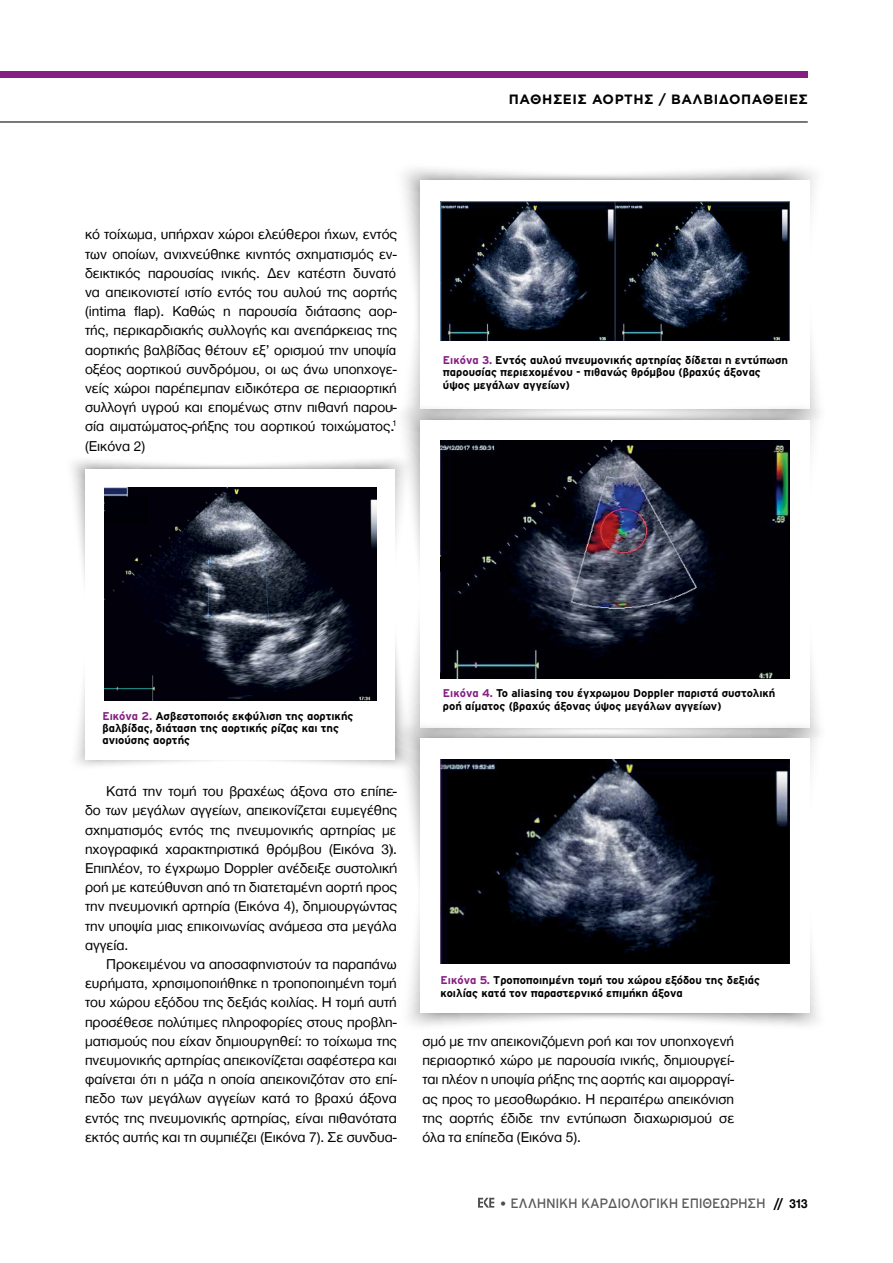
<style>
.page{position:relative;width:893px;height:1263px;background:#fff}
.page>*{position:absolute;margin:0;border:0;box-sizing:border-box;transform-origin:0 0}
.t1{font:14.7px/19.2px "Helvetica Neue Greek";color:#000;text-align:justify}
.t2{font:13.5px "Interstate GR";letter-spacing:-.02em;color:#58595b}
.t3{font:700 13.5px "Gotham Greek";letter-spacing:.04em;color:#000}
.t4{font:700 11.25px/12.3px "Interstate GR";color:#000}
.s1{color:#851f83}
.s2{font-family:"Helvetica Neue Greek";color:#4d4d4f}
.s3{font-family:"Futura TGR";font-weight:700;color:#000}
.s4{font-family:"Helvetica Neue Greek";font-weight:700;color:#000}
</style>
<div class="page">
<svg style="left:478px;top:1198px;width:16px;height:9px"></svg>
<div style="left:0;top:72px;width:808px;height:6px;background:#851f83"></div>
<hr style="left:0;top:121px;width:808px;height:1px;background:#000">
<img style="left:406px;top:204px;width:14px;height:197px">
<div style="left:420px;top:180px;width:390px;height:229px;background:#fff"></div>
<img style="left:441px;top:201px;width:349px;height:139px">
<div style="left:420px;top:420px;width:390px;height:308px;background:#fff"></div>
<img style="left:441px;top:441px;width:349px;height:237px">
<div style="left:420px;top:738px;width:390px;height:275px;background:#fff"></div>
<img style="left:441px;top:759px;width:349px;height:204px">
<img style="left:331px;top:455px;width:85px;height:88px">
<img style="left:72px;top:460px;width:259px;height:122px">
<img style="left:161px;top:642px;width:255px;height:130px">
<div style="left:86px;top:470px;width:309px;height:290px;background:#fff"></div>
<img style="left:105px;top:488px;width:271px;height:213px">
<div style="left:105px;top:496px;width:42px;height:27px;background:#000008"></div>
<p class="t3" style="left:509px;top:92px;width:300px">ΠΑΘΉΣΕΙΣ ΑΟΡΤΉΣ / ΒΑΛΒΙΔΟΠΆΘΕΙΕΣ</p>
<p class="t1" style="left:85px;top:225px;width:313px">κό τοίχωμα, υπήρχαν χώροι ελεύθεροι ήχων, εντός των οποίων, ανιχνεύθηκε κινητός σχηματισμός εν&shy;δεικτικός παρουσίας ινικής. Δεν κατέστη δυνατό να απεικονιστεί ιστίο εντός του αυλού της αορτής (intima flap). Καθώς η παρουσία διάτασης αορ&shy;τής, περικαρδιακής συλλογής και ανεπάρκειας της αορτικής βαλβίδας θέτουν εξ’ ορισμού την υποψία οξέος αορτικού συνδρόμου, οι ως άνω υποηχογε&shy;νείς χώροι παρέπεμπαν ειδικότερα σε περιαορτική συλλογή υγρού και επομένως στην πιθανή παρου&shy;σία αιματώματος-ρήξης του αορτικού τοιχώματος.<sup>1 </sup>(Εικόνα 2)</p>
<p class="t4" style="left:443px;top:354px;width:347px"><span class="s1">Εικόνα 3.</span> Εντός αυλού πνευμονικής αρτηρίας δίδεται η εντύπωση παρουσίας περιεχομένου - πιθανώς θρόμβου (βραχύς άξονας ύψος μεγάλων αγγείων)</p>
<p class="t4" style="left:102px;top:709px;width:253px"><span class="s1">Εικόνα 2.</span> Ασβεστοποιός εκφύλιση της αορτικής βαλβίδας, διάταση της αορτικής ρίζας και της ανιούσης αορτής</p>
<p class="t1" style="left:85px;top:782px;width:313px;text-indent:21px">Κατά την τομή του βραχέως άξονα στο επίπε&shy;δο των μεγάλων αγγείων, απεικονίζεται ευμεγέθης σχηματισμός εντός της πνευμονικής αρτηρίας με ηχογραφικά χαρακτηριστικά θρόμβου (Eικόνα 3).<br>Επιπλέον, το έγχρωμο Doppler ανέδειξε συστολική ροή με κατεύθυνση από τη διατεταμένη αορτή προς την πνευμονική αρτηρία (Εικόνα 4), δημιουργώντας την υποψία μιας επικοινωνίας ανάμεσα στα μεγάλα αγγεία.</p>
<p class="t1" style="left:85px;top:954px;width:313px;text-indent:21px">Προκειμένου να αποσαφηνιστούν τα παραπάνω ευρήματα, χρησιμοποιήθηκε η τροποποιημένη τομή του χώρου εξόδου της δεξιάς κοιλίας. Η τομή αυτή προσέθεσε πολύτιμες πληροφορίες στους προβλη&shy;ματισμούς που είχαν δημιουργηθεί: το τοίχωμα της πνευμονικής αρτηρίας απεικονίζεται σαφέστερα και φαίνεται ότι η μάζα η οποία απεικονιζόταν στο επί&shy;πεδο των μεγάλων αγγείων κατά το βραχύ άξονα εντός της πνευμονικής αρτηρίας, είναι πιθανότατα εκτός αυτής και τη συμπιέζει (Εικόνα 7). Σε συνδυα-</p>
<p class="t4" style="left:443px;top:687px;width:334px"><span class="s1">Εικόνα 4.</span> Το aliasing του έγχρωμου Doppler παριστά συστολική ροή αίματος (βραχύς άξονας ύψος μεγάλων αγγείων)</p>
<p class="t4" style="left:441px;top:974px;width:321px"><span class="s1">Εικόνα 5.</span> Τροποποιημένη τομή του χώρου εξόδου της δεξιάς κοιλίας κατά τον παραστερνικό επιμήκη άξονα</p>
<p class="t1" style="left:422px;top:1031px;width:313px">σμό με την απεικονιζόμενη ροή και τον υποηχογενή περιαορτικό χώρο με παρουσία ινικής, δημιουργεί&shy;ται πλέον η υποψία ρήξης της αορτής και αιμορραγί&shy;ας προς το μεσοθωράκιο. Η περαιτέρω απεικόνιση της αορτής έδιδε την εντύπωση διαχωρισμού σε όλα τα επίπεδα (Εικόνα 5).</p>
<p class="t2" style="left:499px;top:1195px;width:310px"><span class="s2">•</span> EΛΛΗΝΙΚΗ ΚΑΡΔΙΟΛΟΓΙΚΗ ΕΠΙΘΕΩΡΗΣΗ <span class="s3">//</span> <span class="s4">313</span></p>
</div>
